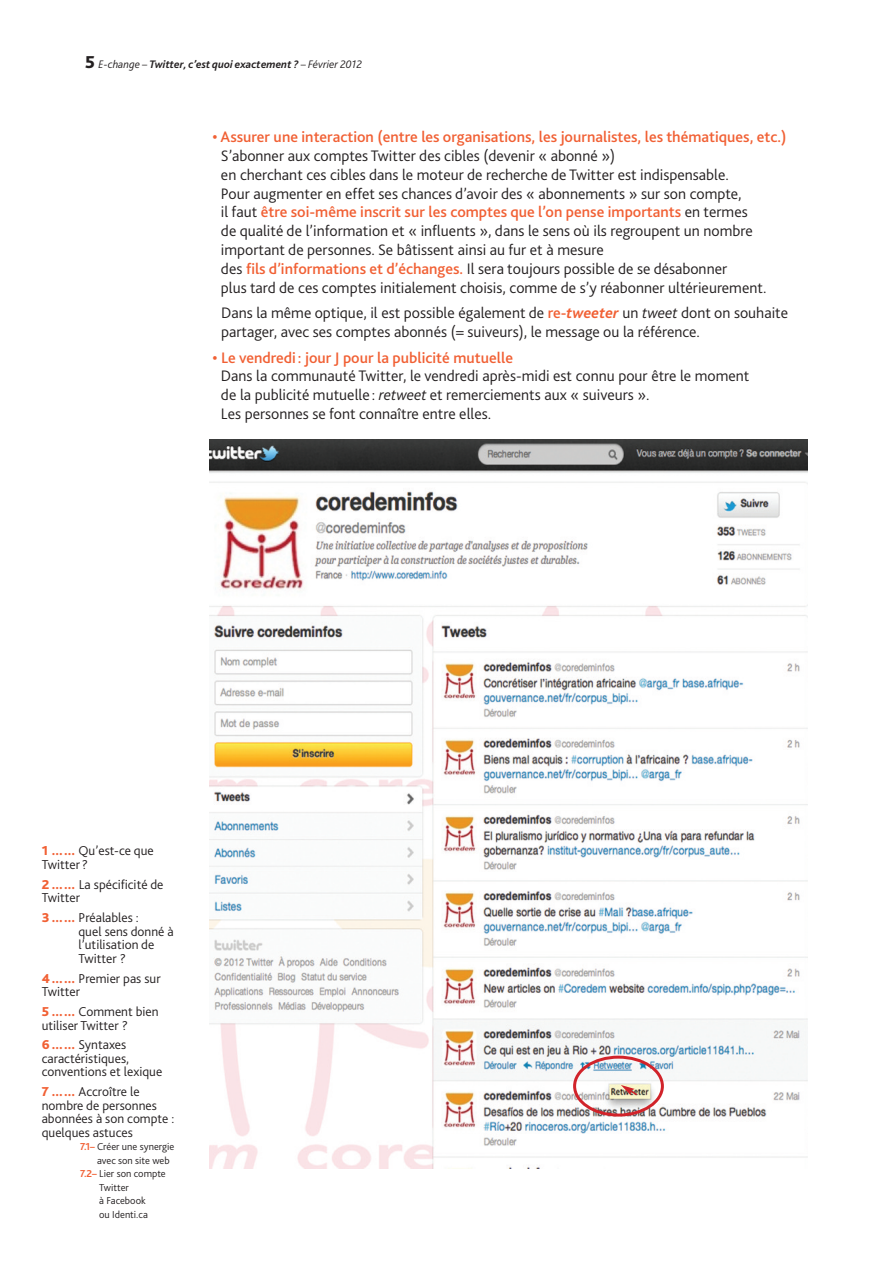
<style>
.page{position:relative;width:893px;height:1263px;background:#fff}
.page>*{position:absolute;margin:0;border:0;box-sizing:border-box;transform-origin:0 0}
.t1{font:300 15.9px/18.9px "Bliss 2";color:#231f20}
.t2{font:500 15.9px "Bliss 2";color:#f16034}
.t3{font:300 13.5px/13.5px "Bliss 2";color:#231f20}
.t4{font:italic 700 11.4px "Bliss 2";color:#231f20}
.t5{font:300 10.5px "Bliss 2";color:#231f20}
.s1{font-weight:800;font-style:normal;font-size:18px}
.s2{font-weight:300}
.s3{font-weight:500;color:#f16034}
.s4{font-weight:700;font-style:italic;color:#f16034}
.s5{font-style:italic}
.s6{font-weight:800;color:#f16034}
.s7{font-weight:700;color:#f16034}
</style>
<div class="page">
<img style="left:209px;top:439px;width:599px;height:730px">
<img style="left:573px;top:1056px;width:91px;height:60px">
<p class="t4" style="left:85px;top:60px;width:279px"><span class="s1">5</span> <span class="s2">E-change –</span> Twitter, c’est quoi exactement ? <span class="s2">– Février 2012</span></p>
<p class="t2" style="left:213px;top:131px;width:575px">• Assurer une interaction (entre les organisations, les journalistes, les thématiques, etc.)</p>
<p class="t1" style="left:221px;top:148px;width:547px">S’abonner aux comptes Twitter des cibles (devenir « abonné »)<br>en cherchant ces cibles dans le moteur de recherche de Twitter est indispensable.<br>Pour augmenter en effet ses chances d’avoir des « abonnements » sur son compte,<br>il faut <span class="s3">être soi-même inscrit sur les comptes que l’on pense importants</span> en termes de qualité de l’information et « influents », dans le sens où ils regroupent un nombre important de personnes. Se bâtissent ainsi au fur et à mesure<br>des <span class="s3">fils d’informations et d’échanges.</span> Il sera toujours possible de se désabonner<br>plus tard de ces comptes initialement choisis, comme de s’y réabonner ultérieurement.</p>
<p class="t1" style="left:221px;top:305px;width:569px">Dans la même optique, il est possible également de <span class="s3">re-</span><span class="s4">tweeter</span> un <span class="s5">tweet</span> dont on souhaite partager, avec ses comptes abonnés (= suiveurs), le message ou la référence.</p>
<p class="t2" style="left:213px;top:351px;width:302px">• Le vendredi : jour J pour la publicité mutuelle</p>
<p class="t1" style="left:221px;top:368px;width:530px">Dans la communauté Twitter, le vendredi après-midi est connu pour être le moment de la publicité mutuelle : <span class="s5">retweet</span> et remerciements aux « suiveurs ».<br>Les personnes se font connaître entre elles.</p>
<p class="t3" style="left:42px;top:845px;width:114px"><span class="s6">1 ……</span> Qu’est-ce que<br>Twitter ?</p>
<p class="t3" style="left:42px;top:879px;width:123px"><span class="s6">2 ……</span> La spécificité de<br>Twitter</p>
<p class="t3" style="left:79px;top:912px;width:97px;text-indent:-37px"><span class="s6">3 ……</span> Préalables :<br>quel sens donné à l’utilisation de<br>Twitter ?</p>
<p class="t3" style="left:42px;top:973px;width:120px"><span class="s6">4……</span> Premier pas sur<br>Twitter</p>
<p class="t3" style="left:42px;top:1006px;width:118px"><span class="s6">5 ……</span> Comment bien utiliser Twitter ?</p>
<p class="t3" style="left:42px;top:1039px;width:122px"><span class="s6">6 ……</span> Syntaxes caractéristiques, conventions et lexique</p>
<p class="t3" style="left:42px;top:1086px;width:134px"><span class="s6">7 ……</span> Accroître le nombre de personnes abonnées à son compte : quelques astuces</p>
<p class="t5" style="left:80px;top:1143px;width:96px"><span class="s7">7.1–</span> Créer une synergie</p>
<p class="t5" style="left:97px;top:1156px;width:74px">avec son site web</p>
<p class="t5" style="left:80px;top:1170px;width:87px"><span class="s7">7.2–</span> Lier son compte</p>
<p class="t5" style="left:99px;top:1183px;width:31px">Twitter</p>
<p class="t5" style="left:99px;top:1197px;width:48px">à Facebook</p>
<p class="t5" style="left:99px;top:1210px;width:50px">ou Identi.ca</p>
</div>
